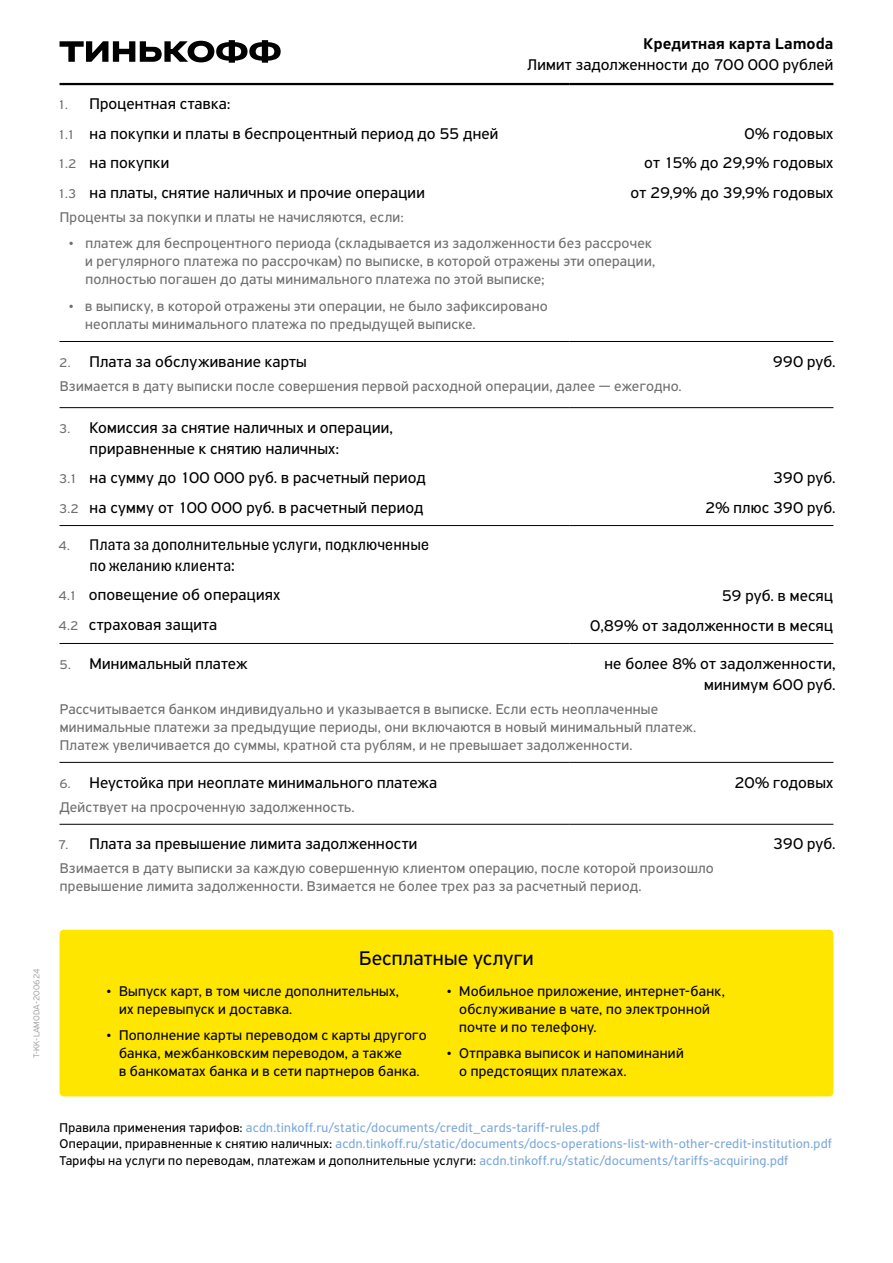
<style>
.page{position:relative;width:893px;height:1263px;background:#fff}
.page>*{position:absolute;margin:0;border:0;box-sizing:border-box;transform-origin:0 0}
.t1{font:21px "PF Highway Sans Pro";letter-spacing:.01em;color:#000}
.t2{font:16.5px/29.5px "PF Highway Sans Pro";letter-spacing:.01em;color:#000}
.t3{font:16.5px/21px "Oleg Sans";letter-spacing:.01em;color:#000}
.t4{font:500 16.5px "PF Highway Sans Pro";letter-spacing:.015em;color:#000}
.t5{font:15px/18px "PF Highway Sans Pro";letter-spacing:.015em;color:#706f6f}
.t6{font:15px/18px "PF Highway Sans Pro";letter-spacing:.015em;color:#000}
.t7{font:13.5px/16.2px "PF Highway Sans Pro";letter-spacing:.02em;color:#7da9db}
.t8{font:300 9px "PF Highway Sans Pro";color:#9d9d9c}
.s1{font-size:13.5px;color:#706f6f}
.s2{font-family:"PF Highway Sans Pro";font-size:13.5px;color:#706f6f}
.s3{color:#000}
</style>
<div class="page">
<svg style="left:60px;top:40px;width:221px;height:23px"></svg>
<hr style="left:60px;top:762px;width:510px;height:1px;background:#000">
<hr style="left:570px;top:762px;width:263px;height:1px;background:#000">
<hr style="left:60px;top:525px;width:510px;height:1px;background:#000">
<hr style="left:570px;top:525px;width:263px;height:1px;background:#000">
<hr style="left:60px;top:407px;width:510px;height:1px;background:#000">
<hr style="left:570px;top:407px;width:263px;height:1px;background:#000">
<hr style="left:60px;top:643px;width:510px;height:1px;background:#000">
<hr style="left:570px;top:643px;width:263px;height:1px;background:#000">
<hr style="left:60px;top:83px;width:510px;height:2px;background:#000">
<hr style="left:570px;top:83px;width:263px;height:2px;background:#000">
<hr style="left:60px;top:341px;width:510px;height:1px;background:#000">
<hr style="left:570px;top:341px;width:263px;height:1px;background:#000">
<hr style="left:60px;top:824px;width:510px;height:1px;background:#000">
<hr style="left:570px;top:824px;width:263px;height:1px;background:#000">
<div style="left:60px;top:930px;width:773px;height:166px;background:#ffe600;border-radius:4px"></div>
<p class="t2" style="left:57px;top:89px;width:442px"><span class="s1">1.</span> Процентная ставка:<br><span class="s1">1.1</span> на покупки и платы в беспроцентный период до 55 дней <span class="s1">1.2</span> на покупки<br><span class="s1">1.3</span> на платы, снятие наличных и прочие операции</p>
<p class="t4" style="left:644px;top:33px;width:191px">Кредитная карта Lamoda</p>
<p class="t2" style="left:527px;top:49px;width:308px">Лимит задолженности до 700 000 рублей</p>
<p class="t2" style="left:631px;top:118px;width:204px;text-align:right">0% годовых<br>от 15% до 29,9% годовых от 29,9% до 39,9% годовых</p>
<p class="t5" style="left:60px;top:208px;width:345px">Проценты за покупки и платы не начисляются, если:</p>
<p class="t5" style="left:85px;top:234px;width:572px;text-indent:-17px">• платеж для беспроцентного периода (складывается из задолженности без рассрочек и регулярного платежа по рассрочкам) по выписке, в которой отражены эти операции, полностью погашен до даты минимального платежа по этой выписке;</p>
<p class="t5" style="left:85px;top:297px;width:464px;text-indent:-17px">• в выписку, в которой отражены эти операции, не было зафиксировано неоплаты минимального платежа по предыдущей выписке.</p>
<p class="t2" style="left:59px;top:346px;width:249px"><span class="s1">2.</span> Плата за обслуживание карты</p>
<p class="t2" style="left:773px;top:346px;width:64px">990 руб.</p>
<p class="t5" style="left:60px;top:377px;width:623px">Взимается в дату выписки после совершения первой расходной операции, далее — ежегодно.</p>
<p class="t2" style="left:90px;top:417px;width:305px;line-height:21px;text-indent:-30px"><span class="s1">3.</span> Комиссия за снятие наличных и операции, приравненные к снятию наличных:</p>
<p class="t2" style="left:59px;top:463px;width:368px"><span class="s1">3.1</span> на сумму до 100 000 руб. в расчетный период<br><span class="s1">3.2</span> на сумму от 100 000 руб. в расчетный период</p>
<p class="t2" style="left:705px;top:463px;width:132px;text-align:right">390 руб.<br>2% плюс 390 руб.</p>
<p class="t3" style="left:89px;top:534px;width:341px;text-indent:-31px"><span class="s2">4.</span> Плата за дополнительные услуги, подключенные по желанию клиента:</p>
<p class="t2" style="left:59px;top:580px;width:223px"><span class="s1">4.1</span> оповещение об операциях<br><span class="s1">4.2</span> страховая защита</p>
<p class="t2" style="left:590px;top:581px;width:244px;text-align:right">59 руб. в месяц<br>0,89% от задолженности в месяц</p>
<p class="t2" style="left:60px;top:648px;width:189px"><span class="s1">5.</span> Минимальный платеж</p>
<p class="t2" style="left:604px;top:653px;width:233px;line-height:21px;text-align:right">не более 8% от задолженности, минимум 600 руб.</p>
<p class="t5" style="left:60px;top:700px;width:638px">Рассчитывается банком индивидуально и указывается в выписке. Если есть неоплаченные минимальные платежи за предыдущие периоды, они включаются в новый минимальный платеж.<br>Платеж увеличивается до суммы, кратной ста рублям, и не превышает задолженности.</p>
<p class="t2" style="left:59px;top:767px;width:379px"><span class="s1">6.</span> Неустойка при неоплате минимального платежа</p>
<p class="t2" style="left:735px;top:767px;width:100px">20% годовых</p>
<p class="t5" style="left:59px;top:797px;width:297px">Действует на просроченную задолженность.</p>
<p class="t2" style="left:58px;top:829px;width:361px"><span class="s1">7.</span> Плата за превышение лимита задолженности</p>
<p class="t2" style="left:773px;top:829px;width:64px">390 руб.</p>
<p class="t5" style="left:60px;top:859px;width:656px">Взимается в дату выписки за каждую совершенную клиентом операцию, после которой произошло превышение лимита задолженности. Взимается не более трех раз за расчетный период.</p>
<p class="t8" style="left:31px;top:1058px;width:91px;rotate:-90deg">T-KK-LAMODA-200624</p>
<h1 class="t1" style="left:359px;top:946px;width:176px">Бесплатные услуги</h1>
<p class="t6" style="left:119px;top:982px;width:282px;text-indent:-13px">• Выпуск карт, в том числе дополнительных, их перевыпуск и доставка.</p>
<p class="t6" style="left:119px;top:1026px;width:309px;text-indent:-13px">• Пополнение карты переводом с карты другого банка, межбанковским переводом, а также<br>в банкоматах банка и в сети партнеров банка.</p>
<p class="t6" style="left:459px;top:982px;width:267px;text-indent:-13px">• Мобильное приложение, интернет-банк, обслуживание в чате, по электронной почте и по телефону.</p>
<p class="t6" style="left:459px;top:1044px;width:226px;text-indent:-13px">• Отправка выписок и напоминаний о предстоящих платежах.</p>
<p class="t7" style="left:60px;top:1119px;width:774px"><span class="s3">Правила применения тарифов:</span> acdn.tinkoff.ru/static/documents/credit_cards-tariff-rules.pdf<br><span class="s3">Операции, приравненные к снятию наличных:</span> acdn.tinkoff.ru/static/documents/docs-operations-list-with-other-credit-institution.pdf<br><span class="s3">Тарифы на услуги по переводам, платежам и дополнительные услуги:</span> acdn.tinkoff.ru/static/documents/tariffs-acquiring.pdf</p>
</div>
